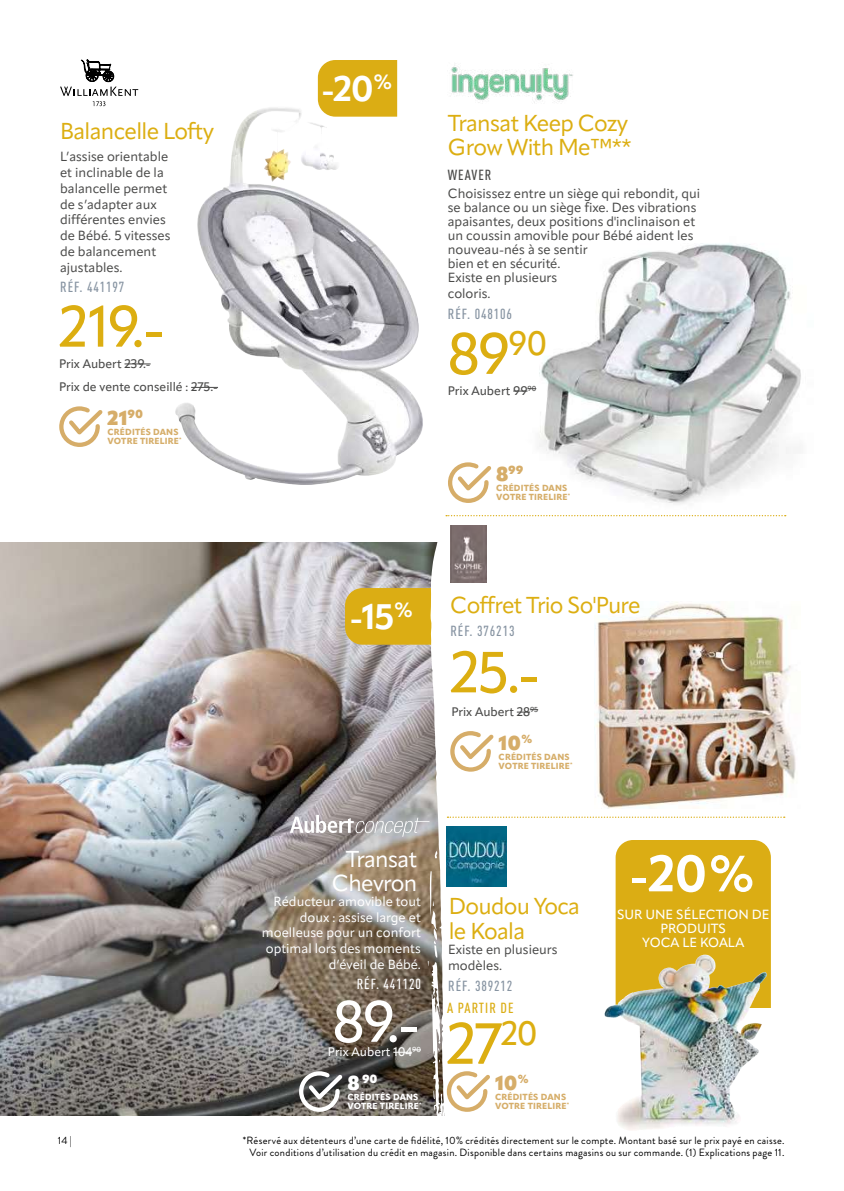
<style>
.page{position:relative;width:844px;height:1191px;background:#fff}
.page>*{position:absolute;margin:0;border:0;box-sizing:border-box;transform-origin:0 0}
.t1{font:500 57.05px "Apparat";letter-spacing:-.025em;color:#dcae11}
.t2{font:500 57.05px "Apparat";color:#fff}
.t3{font:700 50.23px "Apparat";color:#fff}
.t4{font:700 35px "Apparat";color:#fff}
.t5{font:22.75px/24.5px "Apparat";letter-spacing:-.03em;color:#dcae11}
.t6{font:22.75px/24.5px "Apparat";letter-spacing:-.03em;color:#fff;text-align:right}
.t7{font:900 19.95px "Apparat";color:#d6ad69}
.t8{font:500 condensed 14.53px "DIN Pro";letter-spacing:.06em;color:#8794a2}
.t9{font:500 condensed 14.53px "DIN Pro";letter-spacing:.06em;color:#fff}
.t10{font:500 condensed 14.53px "DIN Pro";letter-spacing:.07em;color:#dbad14}
.t11{font:500 condensed 14.53px "DIN Pro";letter-spacing:.07em;color:#4a4a49}
.t12{font:13.12px/15.8px "Apparat";color:#4a4a49}
.t13{font:13.12px/15.8px "Apparat";color:#fff;text-align:right}
.t14{font:500 13.12px/14px "Apparat";color:#fff;text-align:center}
.t15{font:500 12.25px/23.4px "Apparat";color:#4a4a49}
.t16{font:500 12.25px "Apparat";color:#fff}
.t17{font:900 11.55px "Apparat";color:#fff}
.t18{font:900 11.55px "Apparat";color:#d6ad69}
.t19{font:10.5px/12.6px "Brandon Grotesque";letter-spacing:.02em;color:#000;text-align:right}
.t20{font:800 8.75px/8.8px "Apparat";letter-spacing:.02em;color:#d6ae6a}
.t21{font:800 8.75px/8.8px "Apparat";letter-spacing:.02em;color:#fff}
.t22{font:500 7.17px "Apparat";color:#fff}
.s1{font-size:19.95px}
</style>
<div class="page">
<img style="left:0;top:542px;width:290px;height:573px">
<img style="left:536px;top:243px;width:265px;height:273px">
<img style="left:785px;top:665px;width:11px;height:126px">
<img style="left:175px;top:106px;width:248px;height:378px">
<svg style="left:124px;top:363px;width:27px;height:1px"></svg>
<svg style="left:191px;top:387px;width:27px;height:1px"></svg>
<svg style="left:59px;top:406px;width:44px;height:41px"></svg>
<svg style="left:60px;top:60px;width:78px;height:46px"></svg>
<div style="left:318px;top:60px;width:79px;height:57px;background:#dbad14"></div>
<img style="left:451px;top:65px;width:122px;height:38px">
<svg style="left:513px;top:388px;width:23px;height:4px"></svg>
<img style="left:290px;top:460px;width:495px;height:656px">
<h3 class="t5" style="left:60px;top:119px;width:155px">Balancelle Lofty</h3>
<p class="t12" style="left:60px;top:149px;width:112px">L’assise orientable et inclinable de la balancelle permet de s’adapter aux différentes envies de Bébé. 5 vitesses de balancement ajustables.</p>
<p class="t8" style="left:60px;top:276px;width:66px">RÉF. 441197</p>
<h1 class="t1" style="left:59px;top:292px;width:107px">219.-</h1>
<p class="t15" style="left:59px;top:352px;width:160px">Prix Aubert 239.-<br>Prix de vente conseillé : 275.-</p>
<h3 class="t7" style="left:107px;top:405px;width:37px">21<sup>90</sup></h3>
<p class="t20" style="left:107px;top:428px;width:76px">CRÉDITÉS DANS<br>VOTRE TIRELIRE<sup>*</sup></p>
<h3 class="t4" style="left:321px;top:67px;width:73px">-20<sup>%</sup></h3>
<h3 class="t5" style="left:447px;top:111px;width:185px">Transat Keep Cozy<br>Grow With Me™**</h3>
<p class="t11" style="left:448px;top:164px;width:45px">WEAVER</p>
<p class="t12" style="left:447px;top:187px;width:254px;line-height:14px">Choisissez entre un siège qui rebondit, qui se balance ou un siège fixe. Des vibrations apaisantes, deux positions d'inclinaison et un coussin amovible pour Bébé aident les nouveau-nés à se sentir<br>bien et en sécurité.<br>Existe en plusieurs</p>
<p class="t12" style="left:447px;top:286px;width:44px">coloris.</p>
<p class="t8" style="left:448px;top:303px;width:66px">RÉF. 048106</p>
<h1 class="t1" style="left:447px;top:319px;width:101px">89<sup>90</sup></h1>
<p class="t15" style="left:447px;top:379px;width:90px">Prix Aubert 99<sup>90</sup></p>
<p class="t18" style="left:496px;top:463px;width:29px"><span class="s1">8</span>99</p>
<p class="t20" style="left:496px;top:484px;width:76px">CRÉDITÉS DANS<br>VOTRE TIRELIRE<sup>*</sup></p>
<p class="t19" style="left:58px;top:1134px;width:16px">14 |</p>
<h3 class="t4" style="left:350px;top:595px;width:65px">-15<sup>%</sup></h3>
<h3 class="t5" style="left:450px;top:592px;width:192px">Coffret Trio So'Pure</h3>
<p class="t8" style="left:450px;top:620px;width:66px">RÉF. 376213</p>
<h1 class="t1" style="left:450px;top:638px;width:91px">25.-</h1>
<p class="t15" style="left:451px;top:700px;width:88px">Prix Aubert 28<sup>95</sup></p>
<h3 class="t7" style="left:498px;top:730px;width:35px">10<sup>%</sup></h3>
<p class="t20" style="left:498px;top:752px;width:76px">CRÉDITÉS DANS<br>VOTRE TIRELIRE<sup>*</sup></p>
<h3 class="t6" style="left:331px;top:846px;width:87px">Transat<br>Chevron</h3>
<p class="t13" style="left:262px;top:893px;width:160px">Réducteur amovible tout doux : assise large et moelleuse pour un confort optimal lors des moments d’éveil de Bébé.</p>
<p class="t9" style="left:356px;top:973px;width:66px">RÉF. 441120</p>
<h1 class="t2" style="left:332px;top:987px;width:89px">89.-</h1>
<p class="t22" style="left:412px;top:1045px;width:10px">90</p>
<p class="t17" style="left:347px;top:1072px;width:32px"><span class="s1">8</span> 90</p>
<p class="t21" style="left:347px;top:1092px;width:76px">CRÉDITÉS DANS<br>VOTRE TIRELIRE<sup>*</sup></p>
<p class="t16" style="left:328px;top:1044px;width:86px">Prix Aubert 104</p>
<h3 class="t5" style="left:448px;top:894px;width:133px">Doudou Yoca le Koala</h3>
<p class="t12" style="left:448px;top:942px;width:111px">Existe en plusieurs modèles.</p>
<p class="t8" style="left:448px;top:974px;width:66px">RÉF. 389212</p>
<p class="t10" style="left:447px;top:997px;width:68px">A PARTIR DE</p>
<h1 class="t1" style="left:446px;top:1009px;width:92px">27<sup>20</sup></h1>
<h3 class="t7" style="left:495px;top:1070px;width:35px">10<sup>%</sup></h3>
<p class="t20" style="left:495px;top:1092px;width:76px">CRÉDITÉS DANS<br>VOTRE TIRELIRE<sup>*</sup></p>
<h2 class="t3" style="left:629px;top:843px;width:128px">-20%</h2>
<p class="t14" style="left:617px;top:907px;width:154px">SUR UNE SÉLECTION DE<br>PRODUITS<br>YOCA LE KOALA</p>
<p class="t19" style="left:243px;top:1134px;width:543px">*Réservé aux détenteurs d’une carte de fidélité, 10% crédités directement sur le compte. Montant basé sur le prix payé en caisse.<br>Voir conditions d’utilisation du crédit en magasin. Disponible dans certains magasins ou sur commande. (1) Explications page 11.</p>
</div>
